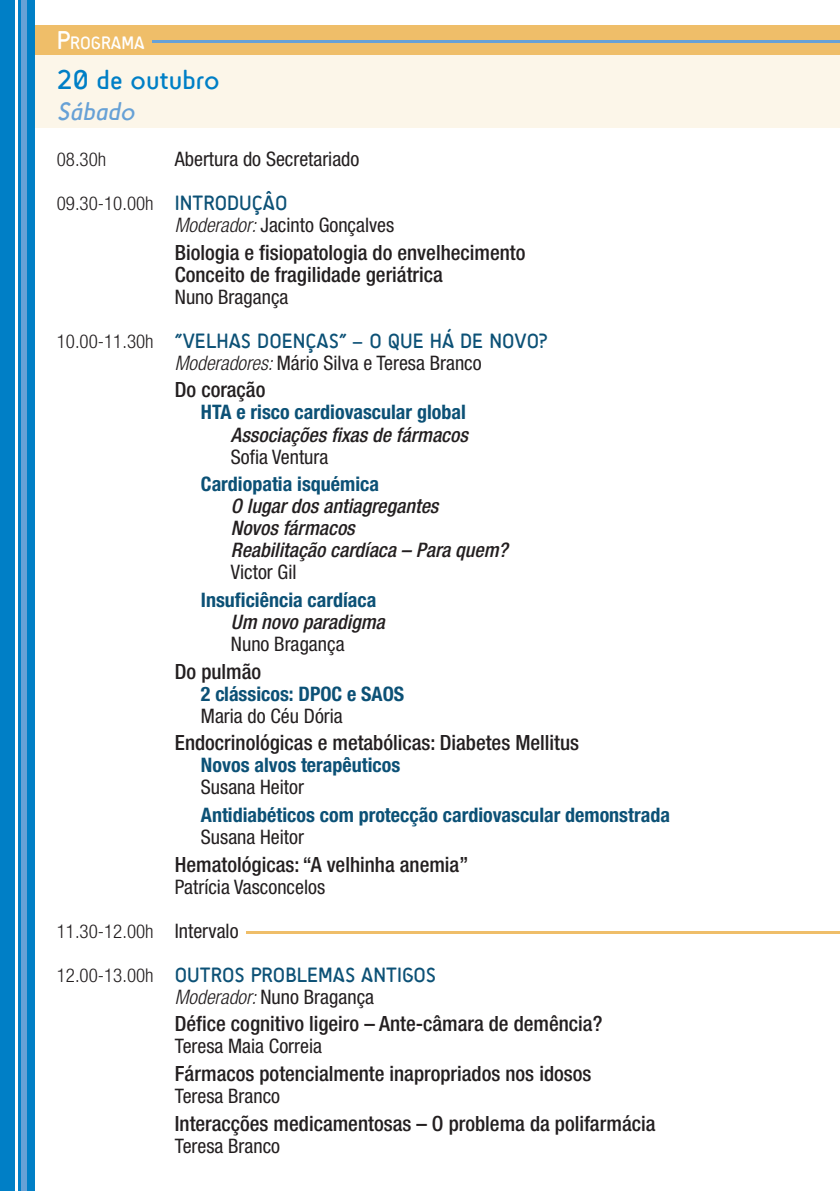
<style>
.page{position:relative;width:840px;height:1191px;background:#fff}
.page>*{position:absolute;margin:0;border:0;box-sizing:border-box;transform-origin:0 0}
.t1{font:28px "Sci Fly Sans";color:#007fc6}
.t2{font:italic 26px "Sci Fly Sans";color:#67a1d6}
.t3{font:500 condensed 21px "Helvetica Neue";color:#231f20}
.t4{font:21px "Sci Fly Sans";color:#0c5176}
.t5{font:condensed 20px "Helvetica Neue";color:#231f20}
.t6{font:700 condensed 20px "Helvetica Neue";color:#0c5176}
.t7{font:italic 500 condensed 20px "Helvetica Neue";color:#231f20}
.t8{font:300 condensed 19px "Helvetica Neue";color:#231f20}
.t9{font:18.2px "Sci Fly Sans";color:#fff}
.s1{font-size:26px}
.s2{font-family:"Sci Fly Sans";font-weight:400;font-stretch:normal;font-size:21px;color:#0c5176}
.s3{font-weight:300;font-style:italic}
.s4{font-family:"Helvetica Neue";font-weight:300;font-stretch:condensed;font-size:19px;color:#231f20}
.s5{font-weight:400;font-size:20px}
</style>
<div class="page">
<div style="left:0;top:25px;width:839px;height:30px;background:#efbe69"></div>
<hr style="left:152px;top:40px;width:687px;height:3px;background:#67a1d6">
<hr style="left:247px;top:931px;width:592px;height:3px;background:#efbe69">
<div style="left:0;top:55px;width:839px;height:73px;background:#fcf6e9"></div>
<div style="left:0;top:0;width:35px;height:1191px;background:#007fc6"></div>
<div style="left:22px;top:0;width:5px;height:1191px;background:#67a1d6"></div>
<hr style="left:15px;top:0;width:3px;height:1191px;background:#fff">
<p class="t9" style="left:57px;top:33px;width:90px"><span class="s1">P</span>ROGRAMA</p>
<p class="t1" style="left:57px;top:63px;width:164px">20 de outubro</p>
<p class="t2" style="left:57px;top:96px;width:84px">Sábado</p>
<p class="t8" style="left:57px;top:148px;width:51px">08.30h</p>
<p class="t5" style="left:175px;top:147px;width:186px">Abertura do Secretariado</p>
<p class="t8" style="left:57px;top:192px;width:232px">09.30-10.00h <span class="s2">INTRODUÇÂO</span></p>
<p class="t5" style="left:175px;top:213px;width:221px"><span class="s3">Moderador:</span> Jacinto Gonçalves</p>
<p class="t3" style="left:175px;top:240px;width:352px">Biologia e fisiopatologia do envelhecimento</p>
<p class="t3" style="left:175px;top:262px;width:269px">Conceito de fragilidade geriátrica</p>
<p class="t5" style="left:175px;top:285px;width:115px">Nuno Bragança</p>
<p class="t4" style="left:57px;top:328px;width:492px"><span class="s4">10.00-11.30h</span> ”VELHAS DOENÇAS” – O QUE HÁ DE NOVO?</p>
<p class="t5" style="left:175px;top:351px;width:308px"><span class="s3">Moderadores:</span> Mário Silva e Teresa Branco</p>
<p class="t3" style="left:175px;top:377px;width:92px">Do coração</p>
<p class="t6" style="left:201px;top:400px;width:266px">HTA e risco cardiovascular global</p>
<p class="t7" style="left:231px;top:422px;width:238px">Associações fixas de fármacos</p>
<p class="t5" style="left:231px;top:445px;width:99px">Sofia Ventura</p>
<p class="t6" style="left:201px;top:472px;width:179px">Cardiopatia isquémica</p>
<p class="t7" style="left:231px;top:494px;width:209px">O lugar dos antiagregantes</p>
<p class="t7" style="left:231px;top:516px;width:125px">Novos fármacos</p>
<p class="t7" style="left:231px;top:538px;width:278px">Reabilitação cardíaca – Para quem?</p>
<p class="t5" style="left:231px;top:560px;width:67px">Victor Gil</p>
<p class="t6" style="left:201px;top:587px;width:177px">Insuficiência cardíaca</p>
<p class="t7" style="left:231px;top:610px;width:155px">Um novo paradigma</p>
<p class="t5" style="left:231px;top:632px;width:115px">Nuno Bragança</p>
<p class="t3" style="left:175px;top:658px;width:88px">Do pulmão</p>
<p class="t6" style="left:201px;top:681px;width:205px">2 clássicos: DPOC e SAOS</p>
<p class="t5" style="left:201px;top:704px;width:143px">Maria do Céu Dória</p>
<p class="t3" style="left:175px;top:730px;width:405px">Endocrinológicas e metabólicas: Diabetes Mellitus</p>
<p class="t6" style="left:201px;top:753px;width:201px">Novos alvos terapêuticos</p>
<p class="t5" style="left:201px;top:775px;width:104px">Susana Heitor</p>
<p class="t6" style="left:201px;top:802px;width:470px">Antidiabéticos com protecção cardiovascular demonstrada</p>
<p class="t5" style="left:201px;top:825px;width:104px">Susana Heitor</p>
<p class="t3" style="left:175px;top:851px;width:295px">Hematológicas: “A velhinha anemia”</p>
<p class="t5" style="left:175px;top:875px;width:152px">Patrícia Vasconcelos</p>
<p class="t8" style="left:57px;top:920px;width:183px">11.30-12.00h <span class="s5">Intervalo</span></p>
<p class="t4" style="left:57px;top:962px;width:381px"><span class="s4">12.00-13.00h</span> OUTROS PROBLEMAS ANTIGOS</p>
<p class="t5" style="left:175px;top:985px;width:201px"><span class="s3">Moderador:</span> Nuno Bragança</p>
<p class="t3" style="left:175px;top:1011px;width:429px">Défice cognitivo ligeiro – Ante-câmara de demência?</p>
<p class="t5" style="left:175px;top:1034px;width:148px">Teresa Maia Correia</p>
<p class="t3" style="left:175px;top:1061px;width:418px">Fármacos potencialmente inapropriados nos idosos</p>
<p class="t5" style="left:175px;top:1084px;width:107px">Teresa Branco</p>
<p class="t3" style="left:175px;top:1110px;width:482px">Interacções medicamentosas – O problema da polifarmácia</p>
<p class="t5" style="left:175px;top:1134px;width:107px">Teresa Branco</p>
</div>
